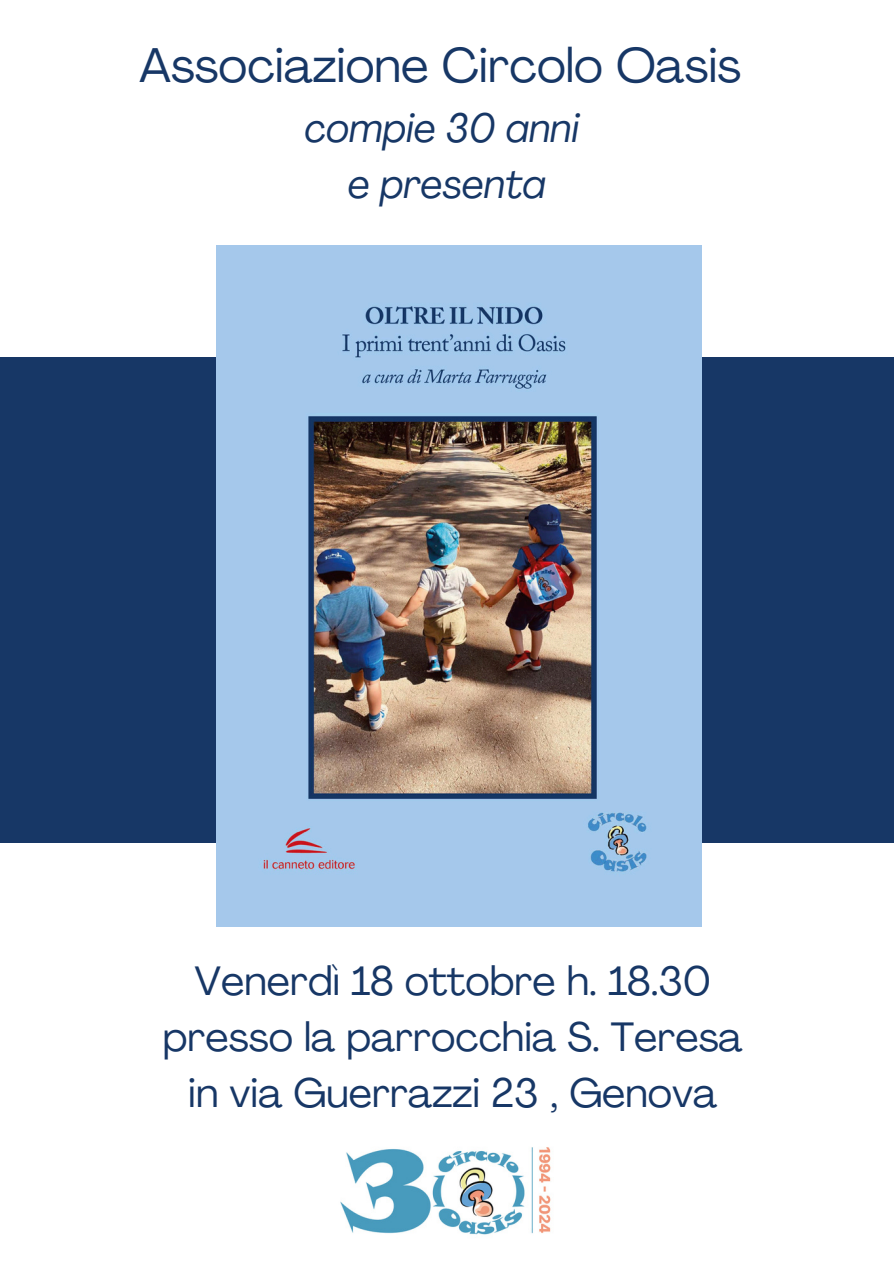
<style>
.page{position:relative;width:894px;height:1264px;background:#fff}
.page>*{position:absolute;margin:0;border:0;box-sizing:border-box;transform-origin:0 0}
.t1{font:48px "Agrandir";color:#173766}
.t2{font:40.5px "Agrandir";color:#173766}
.t3{font:italic 40.5px/56.2px "Agrandir";color:#173766;text-align:center}
</style>
<div class="page">
<div style="left:0;top:0;width:893px;height:1263px;background:#173766"></div>
<div style="left:0;top:842px;width:893px;height:421px;background:#fff"></div>
<div style="left:0;top:0;width:893px;height:357px;background:#fff"></div>
<img style="left:217px;top:246px;width:484px;height:680px">
<img style="left:340px;top:1147px;width:211px;height:88px">
<p class="t1" style="left:139px;top:46px;width:603px">Associazione Circolo Oasis</p>
<p class="t3" style="left:304px;top:104px;width:276px">compie 30 anni e presenta</p>
<p class="t2" style="left:194px;top:964px;width:517px">Venerdì 18 ottobre h. 18.30</p>
<p class="t2" style="left:163px;top:1020px;width:581px">presso la parrocchia S. Teresa</p>
<p class="t2" style="left:188px;top:1076px;width:530px">in via Guerrazzi 23 , Genova</p>
</div>
